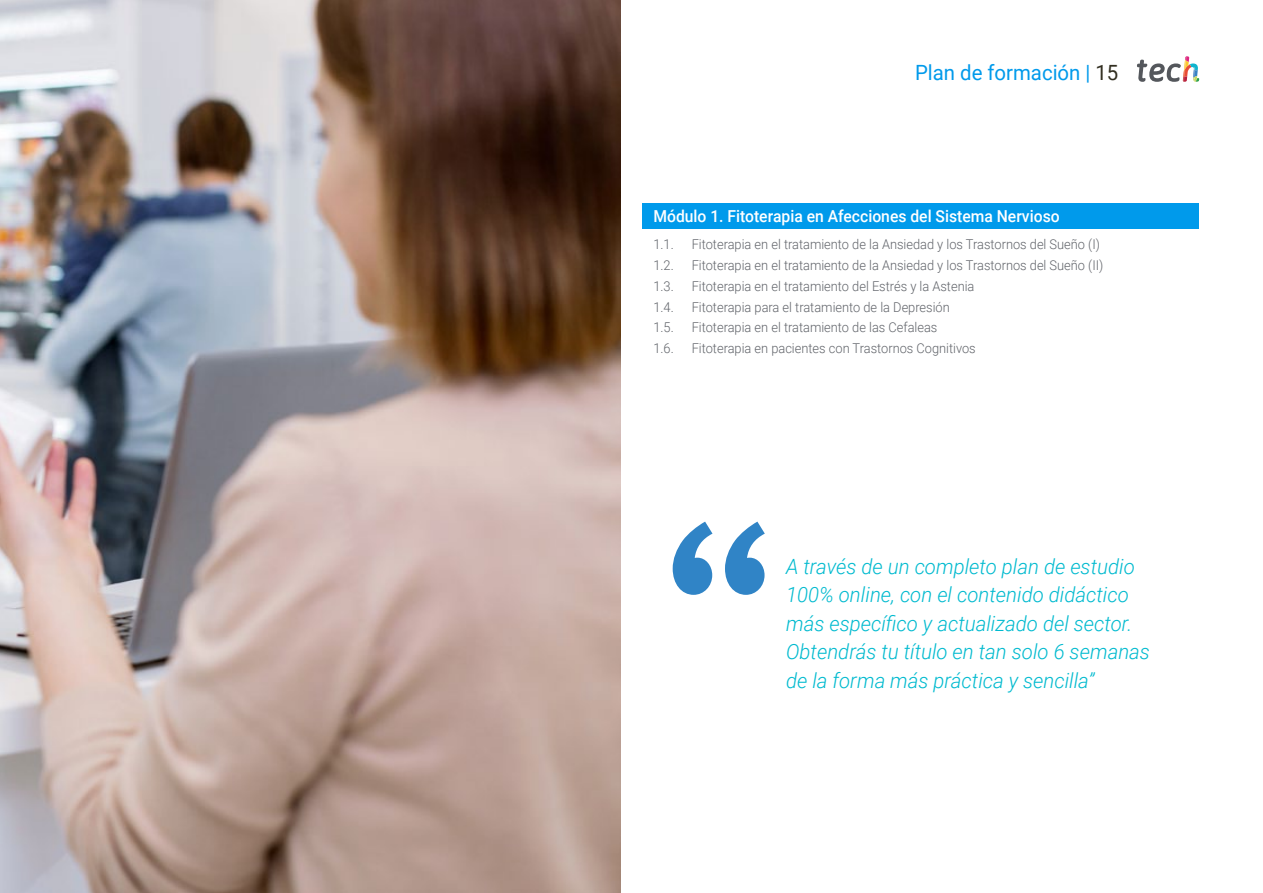
<style>
.page{position:relative;width:1263px;height:893px;background:#fff}
.page>*{position:absolute;margin:0;border:0;box-sizing:border-box;transform-origin:0 0}
.t1{font:italic 300 21px/28.5px "Roboto";color:#00bacf}
.t2{font:21px "Roboto";color:#009aeb}
.t3{font:500 16.5px "Roboto";color:#fff;scale:.95 1}
.t4{font:300 13.5px "Roboto";color:#61646a;scale:.95 1}
.s1{color:#312e20}
</style>
<div class="page">
<img style="left:0;top:0;width:621px;height:893px">
<div style="left:642px;top:203px;width:557px;height:25px;background:#009aeb"></div>
<svg style="left:1137px;top:56px;width:62px;height:26px"></svg>
<svg style="left:673px;top:522px;width:92px;height:73px"></svg>
<h1 class="t2" style="left:915px;top:57px;width:205px">Plan de formación | <span class="s1">15</span></h1>
<p class="t3" style="left:653px;top:205px;width:429px">Módulo 1. Fitoterapia en Afecciones del Sistema Nervioso</p>
<p class="t4" style="left:653px;top:235px;width:23px">1.1.</p>
<p class="t4" style="left:692px;top:235px;width:431px">Fitoterapia en el tratamiento de la Ansiedad y los Trastornos del Sueño (I)</p>
<p class="t4" style="left:653px;top:256px;width:23px">1.2.</p>
<p class="t4" style="left:692px;top:256px;width:435px">Fitoterapia en el tratamiento de la Ansiedad y los Trastornos del Sueño (II)</p>
<p class="t4" style="left:653px;top:277px;width:23px">1.3.</p>
<p class="t4" style="left:692px;top:277px;width:299px">Fitoterapia en el tratamiento del Estrés y la Astenia</p>
<p class="t4" style="left:653px;top:297px;width:23px">1.4.</p>
<p class="t4" style="left:692px;top:297px;width:273px">Fitoterapia para el tratamiento de la Depresión</p>
<p class="t4" style="left:653px;top:318px;width:23px">1.5.</p>
<p class="t4" style="left:692px;top:318px;width:260px">Fitoterapia en el tratamiento de las Cefaleas</p>
<p class="t4" style="left:653px;top:339px;width:23px">1.6.</p>
<p class="t4" style="left:692px;top:339px;width:301px">Fitoterapia en pacientes con Trastornos Cognitivos</p>
<h1 class="t1" style="left:786px;top:551px;width:365px">A través de un completo plan de estudio 100% online, con el contenido didáctico más específico y actualizado del sector.<br>Obtendrás tu título en tan solo 6 semanas de la forma más práctica y sencilla”</h1>
</div>
